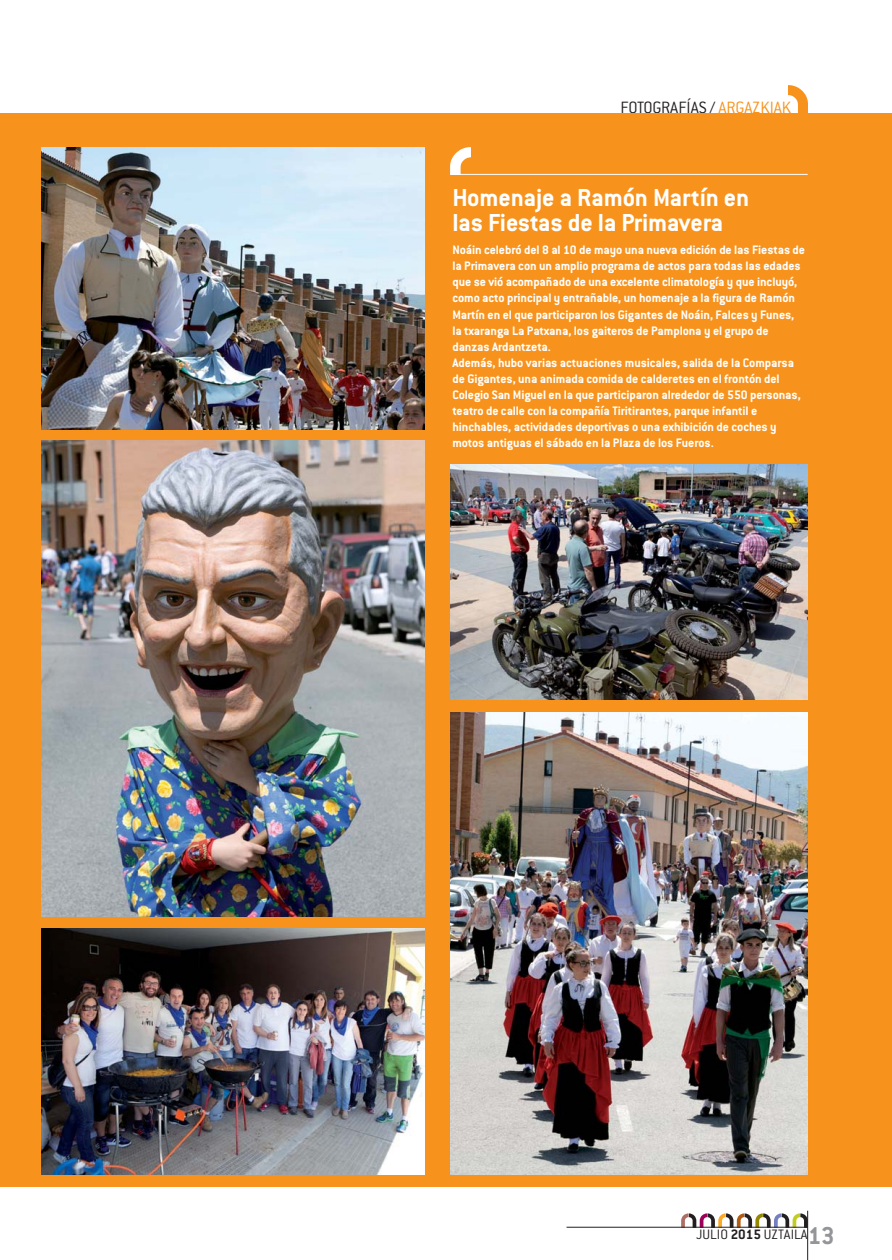
<style>
.page{position:relative;width:892px;height:1260px;background:#fff}
.page>*{position:absolute;margin:0;border:0;box-sizing:border-box;transform-origin:0 0}
.t1{font:700 27px/25.5px "Conduit ITC";letter-spacing:-.005em;color:#fff}
.t2{font:300 18px "Conduit ITC";color:#231f20}
.t3{font:300 15px "Conduit ITC";color:#231f20}
.t4{font:700 13.5px/16px "Conduit ITC";letter-spacing:-.005em;color:#fff}
.s1{color:#f7931d}
.s2{font-weight:700}
.s3{font-weight:700;font-size:26.85px;color:#939598}
</style>
<div class="page">
<hr style="left:807px;top:1210px;width:1px;height:49px;background:#231f20">
<svg style="left:681px;top:1213px;width:126px;height:13px"></svg>
<hr style="left:566px;top:1226px;width:241px;height:1px;background:#231f20">
<img style="left:788px;top:85px;width:19px;height:29px">
<div style="left:0;top:114px;width:891px;height:1072px;background:#f7931d"></div>
<img style="left:42px;top:147px;width:382px;height:282px">
<img style="left:42px;top:440px;width:382px;height:476px">
<img style="left:42px;top:928px;width:382px;height:245px">
<img style="left:450px;top:713px;width:357px;height:460px">
<img style="left:450px;top:464px;width:357px;height:236px">
<img style="left:451px;top:148px;width:19px;height:26px">
<hr style="left:451px;top:174px;width:356px;height:1px;background:#fff">
<h2 class="t2" style="left:620px;top:102px;width:172px">FOTOGRAFÍAS / <span class="s1">ARGAZKIAK</span></h2>
<h1 class="t1" style="left:452px;top:188px;width:298px">Homenaje a Ramón Martín en las Fiestas de la Primavera</h1>
<p class="t4" style="left:452px;top:243px;width:354px">Noáin celebró del 8 al 10 de mayo una nueva edición de las Fiestas de la Primavera con un amplio programa de actos para todas las edades que se vió acompañado de una excelente climatología y que incluyó, como acto principal y entrañable, un homenaje a la figura de Ramón Martín en el que participaron los Gigantes de Noáin, Falces y Funes, la txaranga La Patxana, los gaiteros de Pamplona y el grupo de danzas Ardantzeta.<br>Además, hubo varias actuaciones musicales, salida de la Comparsa de Gigantes, una animada comida de calderetes en el frontón del Colegio San Miguel en la que participaron alrededor de 550 personas, teatro de calle con la compañía Tiritirantes, parque infantil e hinchables, actividades deportivas o una exhibición de coches y motos antiguas el sábado en la Plaza de los Fueros.</p>
<p class="t3" style="left:696px;top:1229px;width:140px">JULIO <span class="s2">2015</span> UZTAILA<span class="s3">13</span></p>
</div>
